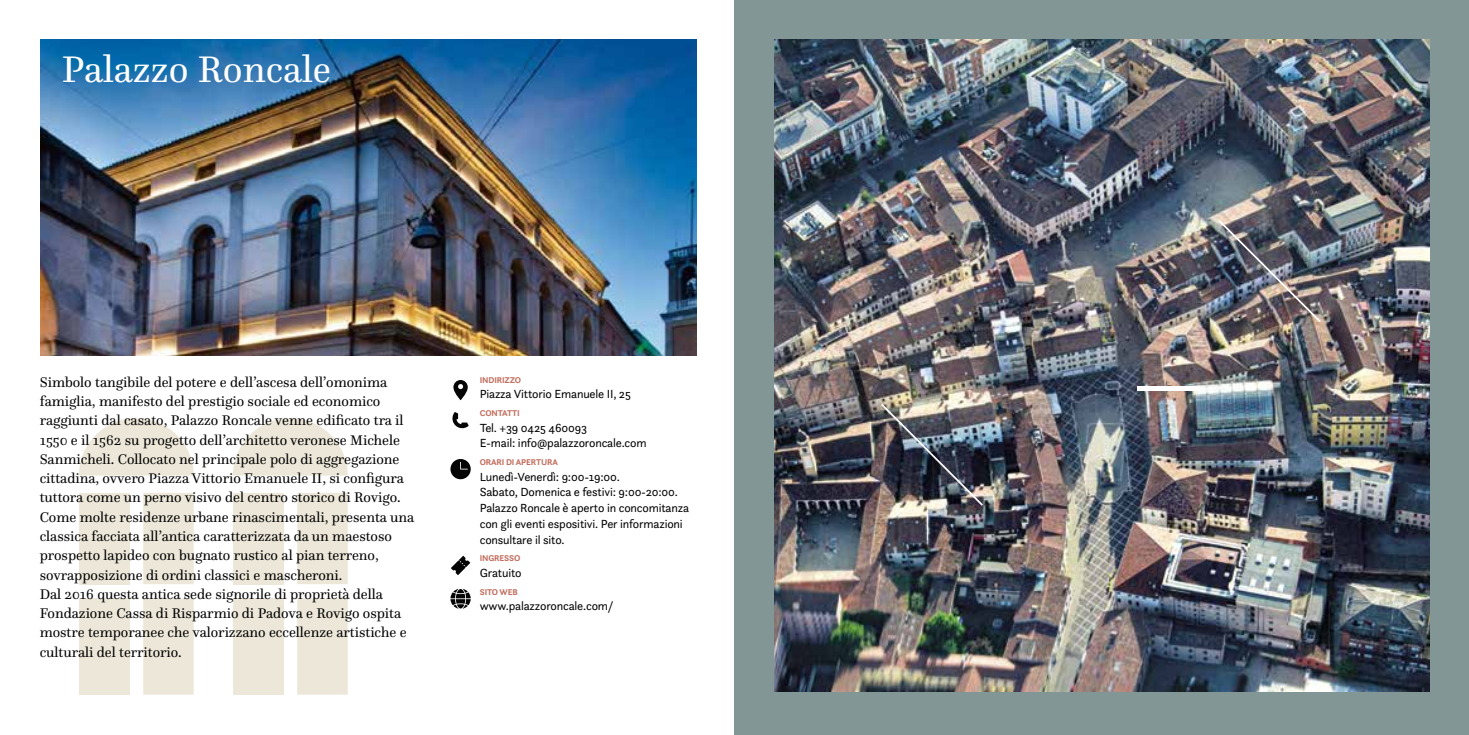
<style>
.page{position:relative;width:1469px;height:735px;background:#fff}
.page>*{position:absolute;margin:0;border:0;box-sizing:border-box;transform-origin:0 0}
.t1{font:38.5px "Questa";color:#fff}
.t2{font:14.53px/19.2px "Questa";color:#000}
.t3{font:12.25px/15.8px "Questa Sans";letter-spacing:-.015em;color:#000}
.t4{font:700 8.75px "Questa Sans";letter-spacing:-.015em;color:#c26d5d}
</style>
<div class="page">
<div style="left:734px;top:0;width:734px;height:734px;background:#829795"></div>
<img style="left:774px;top:40px;width:655px;height:651px">
<img style="left:41px;top:40px;width:655px;height:315px">
<svg style="left:453px;top:380px;width:15px;height:20px"></svg>
<svg style="left:452px;top:412px;width:17px;height:16px"></svg>
<svg style="left:450px;top:459px;width:21px;height:20px"></svg>
<svg style="left:451px;top:555px;width:19px;height:20px"></svg>
<svg style="left:450px;top:588px;width:21px;height:20px"></svg>
<div style="left:79px;top:492px;width:50px;height:92px;background:#ece7d8"></div>
<div style="left:79px;top:598px;width:50px;height:96px;background:#ece7d8"></div>
<svg style="left:143px;top:493px;width:51px;height:201px;background:#ede8db"></svg>
<svg style="left:79px;top:418px;width:115px;height:57px"></svg>
<div style="left:233px;top:492px;width:50px;height:92px;background:#ece7d8"></div>
<div style="left:233px;top:598px;width:50px;height:96px;background:#ece7d8"></div>
<svg style="left:297px;top:493px;width:51px;height:201px;background:#ede8db"></svg>
<svg style="left:233px;top:418px;width:115px;height:57px"></svg>
<hr style="left:1137px;top:386px;width:63px;height:4px;background:#fff">
<img style="left:1219px;top:120px;width:201px;height:201px">
<img style="left:781px;top:405px;width:202px;height:202px">
<img style="left:1216px;top:218px;width:106px;height:106px">
<img style="left:879px;top:401px;width:105px;height:106px">
<h1 class="t1" style="left:62px;top:45px;width:270px">Palazzo Roncale</h1>
<p class="t2" style="left:40px;top:372px;width:376px">Simbolo tangibile del potere e dell’ascesa dell’omonima famiglia, manifesto del prestigio sociale ed economico raggiunti dal casato, Palazzo Roncale venne edificato tra il 1550 e il 1562 su progetto dell’architetto veronese Michele Sanmicheli. Collocato nel principale polo di aggregazione cittadina, ovvero Piazza Vittorio Emanuele II, si configura tuttora come un perno visivo del centro storico di Rovigo.<br>Come molte residenze urbane rinascimentali, presenta una classica facciata all’antica caratterizzata da un maestoso prospetto lapideo con bugnato rustico al pian terreno, sovrapposizione di ordini classici e mascheroni.<br>Dal 2016 questa antica sede signorile di proprietà della Fondazione Cassa di Risparmio di Padova e Rovigo ospita mostre temporanee che valorizzano eccellenze artistiche e culturali del territorio.</p>
<p class="t4" style="left:480px;top:374px;width:43px">INDIRIZZO</p>
<p class="t3" style="left:480px;top:386px;width:153px">Piazza Vittorio Emanuele II, 25</p>
<p class="t4" style="left:480px;top:407px;width:41px">CONTATTI</p>
<p class="t3" style="left:480px;top:419px;width:168px">Tel. +39 0425 460093<br>E-mail: info@palazzoroncale.com</p>
<p class="t4" style="left:480px;top:456px;width:80px">ORARI DI APERTURA</p>
<p class="t3" style="left:480px;top:468px;width:211px">Lunedì-Venerdì: 9:00-19:00.<br>Sabato, Domenica e festivi: 9:00-20:00.<br>Palazzo Roncale è aperto in concomitanza con gli eventi espositivi. Per informazioni consultare il sito.</p>
<p class="t4" style="left:480px;top:552px;width:42px">INGRESSO</p>
<p class="t3" style="left:480px;top:564px;width:43px">Gratuito</p>
<p class="t4" style="left:480px;top:585px;width:40px">SITO WEB</p>
<p class="t3" style="left:480px;top:597px;width:135px">www.palazzoroncale.com/</p>
</div>
